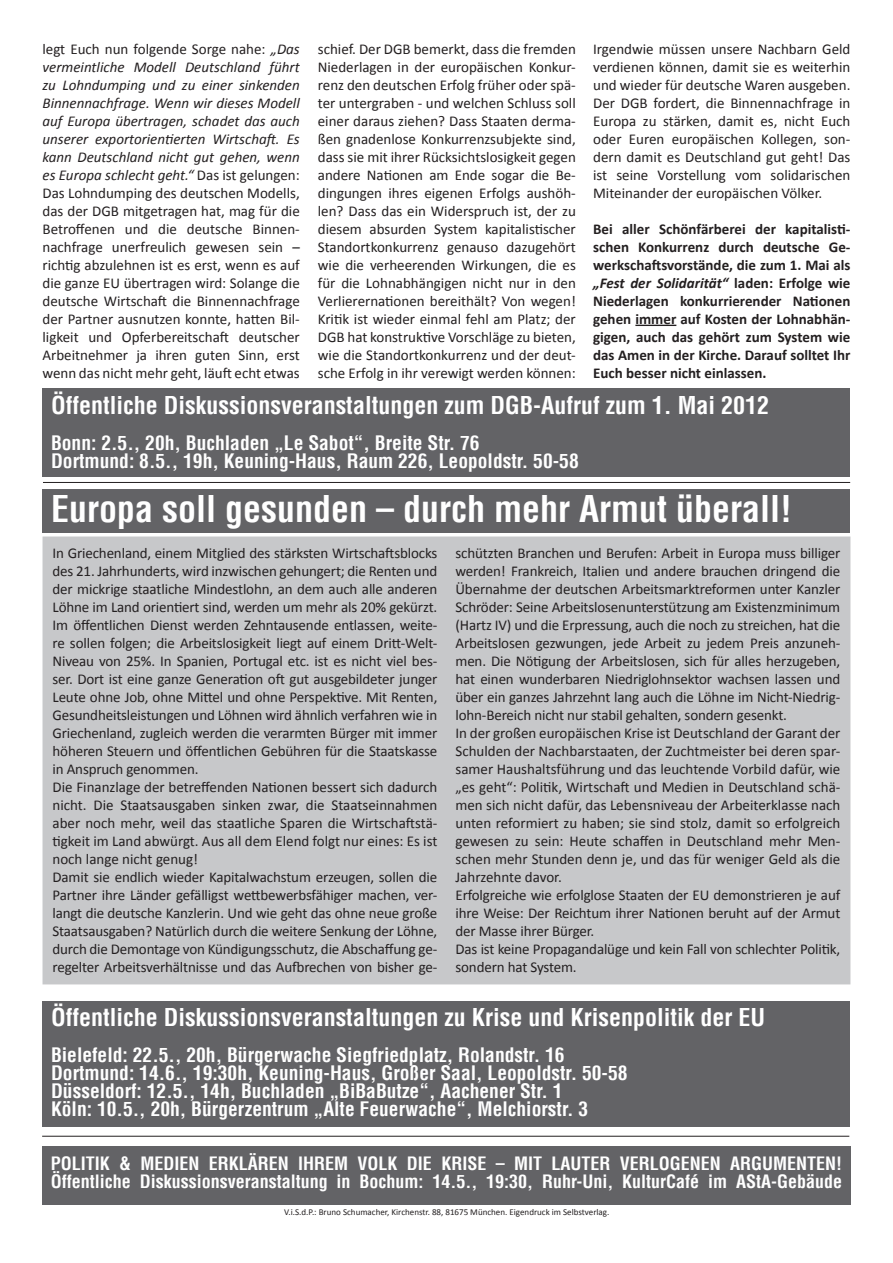
<style>
.page{position:relative;width:893px;height:1263px;background:#fff}
.page>*{position:absolute;margin:0;border:0;box-sizing:border-box;transform-origin:0 0}
.t1{font:700 condensed 36px "Helvetica LT";color:#fff}
.t2{font:700 condensed 24px "Helvetica LT";color:#fff}
.t3{font:700 condensed 19.5px "Helvetica LT";color:#fff}
.t4{font:700 condensed 18px "Helvetica LT";color:#fff}
.t5{font:15px/18px "Calibri";letter-spacing:-.01em;color:#231f20;text-align:justify}
.t6{font:700 15px/18px "Calibri";color:#231f20;text-align:justify}
.t7{font:9px "Calibri";color:#231f20}
.s1{font-style:italic}
</style>
<div class="page">
<div style="left:43px;top:537px;width:807px;height:447px;background:#c7c8ca"></div>
<div style="left:43px;top:536px;width:807px;height:448px;border:2px solid #c7c8ca"></div>
<hr style="left:635px;top:325px;width:41px;height:1px;background:#231f20">
<div style="left:43px;top:1001px;width:807px;height:125px;background:#636366"></div>
<div style="left:43px;top:489px;width:807px;height:43px;background:#636366"></div>
<div style="left:43px;top:388px;width:807px;height:88px;background:#636366"></div>
<div style="left:42px;top:1146px;width:809px;height:58px;background:#636366"></div>
<hr style="left:43px;top:482px;width:807px;height:1px;background:#231f20">
<hr style="left:42px;top:1136px;width:807px;height:1px;background:#231f20">
<p class="t5" style="left:43px;top:40px;width:259px">legt Euch nun folgende Sorge nahe: <span class="s1">„Das vermeintliche Modell Deutschland führt zu Lohndumping und zu einer sinkenden Binnennachfrage. Wenn wir dieses Modell auf Europa übertragen, schadet das auch unserer exportorientierten Wirtschaft. Es kann Deutschland nicht gut gehen, wenn es Europa schlecht geht.“</span> Das ist gelungen:<br>Das Lohndumping des deutschen Modells, das der DGB mitgetragen hat, mag für die Betroffenen und die deutsche Binnen&shy;nachfrage unerfreulich gewesen sein – richtig abzulehnen ist es erst, wenn es auf die ganze EU übertragen wird: Solange die deutsche Wirtschaft die Binnennachfrage der Partner ausnutzen konnte, hatten Bil&shy;ligkeit und Opferbereitschaft deutscher Arbeitnehmer ja ihren guten Sinn, erst wenn das nicht mehr geht, läuft echt etwas</p>
<p class="t5" style="left:318px;top:40px;width:260px">schief. Der DGB bemerkt, dass die fremden Niederlagen in der europäischen Konkur&shy;renz den deutschen Erfolg früher oder spä&shy;ter untergraben - und welchen Schluss soll einer daraus ziehen? Dass Staaten derma&shy;ßen gnadenlose Konkurrenzsubjekte sind, dass sie mit ihrer Rücksichtslosigkeit gegen andere Nationen am Ende sogar die Be&shy;dingungen ihres eigenen Erfolgs aushöh&shy;len? Dass das ein Widerspruch ist, der zu diesem absurden System kapitalistischer Standortkonkurrenz genauso dazugehört wie die verheerenden Wirkungen, die es für die Lohnabhängigen nicht nur in den Verlierernationen bereithält? Von wegen!<br>Kritik ist wieder einmal fehl am Platz; der DGB hat konstruktive Vorschläge zu bieten, wie die Standortkonkurrenz und der deut&shy;sche Erfolg in ihr verewigt werden können:</p>
<p class="t5" style="left:593px;top:40px;width:259px">Irgendwie müssen unsere Nachbarn Geld verdienen können, damit sie es weiterhin und wieder für deutsche Waren ausgeben.<br>Der DGB fordert, die Binnennachfrage in Europa zu stärken, damit es, nicht Euch oder Euren europäischen Kollegen, son&shy;dern damit es Deutschland gut geht! Das ist seine Vorstellung vom solidarischen Miteinander der europäischen Völker.</p>
<p class="t6" style="left:593px;top:220px;width:259px">Bei aller Schönfärberei der kapitalisti&shy;schen Konkurrenz durch deutsche Ge&shy;werkschaftsvorstände, die zum 1. Mai als <span class="s1">„Fest der Solidarität“</span> laden: Erfolge wie Niederlagen konkurrierender Nationen gehen immer auf Kosten der Lohnabhän&shy;gigen, auch das gehört zum System wie das Amen in der Kirche. Darauf solltet Ihr Euch besser nicht einlassen.</p>
<p class="t2" style="left:51px;top:390px;width:719px">Öffentliche Diskussionsveranstaltungen zum DGB-Aufruf zum 1. Mai 2012</p>
<p class="t3" style="left:51px;top:431px;width:430px">Bonn: 2.5., 20h, Buchladen „Le Sabot“, Breite Str. 76</p>
<p class="t3" style="left:51px;top:449px;width:529px">Dortmund: 8.5., 19h, Keuning-Haus, Raum 226, Leopoldstr. 50-58</p>
<p class="t1" style="left:51px;top:486px;width:742px">Europa soll gesunden – durch mehr Armut überall!</p>
<p class="t5" style="left:53px;top:544px;width:386px">In Griechenland, einem Mitglied des stärksten Wirtschaftsblocks des 21. Jahrhunderts, wird inzwischen gehungert; die Renten und der mickrige staatliche Mindestlohn, an dem auch alle anderen Löhne im Land orientiert sind, werden um mehr als 20% gekürzt.<br>Im öffentlichen Dienst werden Zehntausende entlassen, weite&shy;re sollen folgen; die Arbeitslosigkeit liegt auf einem Dritt-Welt-Niveau von 25%. In Spanien, Portugal etc. ist es nicht viel bes&shy;ser. Dort ist eine ganze Generation oft gut ausgebildeter junger Leute ohne Job, ohne Mittel und ohne Perspektive. Mit Renten, Gesundheitsleistungen und Löhnen wird ähnlich verfahren wie in Griechenland, zugleich werden die verarmten Bürger mit immer höheren Steuern und öffentlichen Gebühren für die Staatskasse in Anspruch genommen.</p>
<p class="t5" style="left:53px;top:778px;width:386px">Die Finanzlage der betreffenden Nationen bessert sich dadurch nicht. Die Staatsausgaben sinken zwar, die Staatseinnahmen aber noch mehr, weil das staatliche Sparen die Wirtschaftstä&shy;tigkeit im Land abwürgt. Aus all dem Elend folgt nur eines: Es ist noch lange nicht genug!</p>
<p class="t5" style="left:53px;top:868px;width:386px">Damit sie endlich wieder Kapitalwachstum erzeugen, sollen die Partner ihre Länder gefälligst wettbewerbsfähiger machen, ver&shy;langt die deutsche Kanzlerin. Und wie geht das ohne neue große Staatsausgaben? Natürlich durch die weitere Senkung der Löhne, durch die Demontage von Kündigungsschutz, die Abschaffung ge&shy;regelter Arbeitsverhältnisse und das Aufbrechen von bisher ge-</p>
<p class="t5" style="left:455px;top:544px;width:386px">schützten Branchen und Berufen: Arbeit in Europa muss billiger werden! Frankreich, Italien und andere brauchen dringend die Übernahme der deutschen Arbeitsmarktreformen unter Kanzler Schröder: Seine Arbeitslosenunterstützung am Existenzminimum (Hartz IV) und die Erpressung, auch die noch zu streichen, hat die Arbeitslosen gezwungen, jede Arbeit zu jedem Preis anzuneh&shy;men. Die Nötigung der Arbeitslosen, sich für alles herzugeben, hat einen wunderbaren Niedriglohnsektor wachsen lassen und über ein ganzes Jahrzehnt lang auch die Löhne im Nicht-Niedrig&shy;lohn-Bereich nicht nur stabil gehalten, sondern gesenkt.</p>
<p class="t5" style="left:455px;top:724px;width:386px">In der großen europäischen Krise ist Deutschland der Garant der Schulden der Nachbarstaaten, der Zuchtmeister bei deren spar&shy;samer Haushaltsführung und das leuchtende Vorbild dafür, wie „es geht“: Politik, Wirtschaft und Medien in Deutschland schä&shy;men sich nicht dafür, das Lebensniveau der Arbeiterklasse nach unten reformiert zu haben; sie sind stolz, damit so erfolgreich gewesen zu sein: Heute schaffen in Deutschland mehr Men&shy;schen mehr Stunden denn je, und das für weniger Geld als die Jahrzehnte davor.</p>
<p class="t5" style="left:455px;top:886px;width:386px">Erfolgreiche wie erfolglose Staaten der EU demonstrieren je auf ihre Weise: Der Reichtum ihrer Nationen beruht auf der Armut der Masse ihrer Bürger.</p>
<p class="t5" style="left:455px;top:940px;width:386px">Das ist keine Propagandalüge und kein Fall von schlechter Politik, sondern hat System.</p>
<p class="t2" style="left:51px;top:1002px;width:715px">Öffentliche Diskussionsveranstaltungen zu Krise und Krisenpolitik der EU</p>
<p class="t3" style="left:51px;top:1043px;width:515px">Bielefeld: 22.5., 20h, Bürgerwache Siegfriedplatz, Rolandstr. 16</p>
<p class="t3" style="left:51px;top:1061px;width:578px">Dortmund: 14.6., 19:30h, Keuning-Haus, Großer Saal, Leopoldstr. 50-58</p>
<p class="t3" style="left:51px;top:1079px;width:513px">Düsseldorf: 12.5., 14h, Buchladen „BiBaButze“, Aachener Str. 1</p>
<p class="t3" style="left:51px;top:1097px;width:539px">Köln: 10.5., 20h, Bürgerzentrum „Alte Feuerwache“, Melchiorstr. 3</p>
<p class="t4" style="left:51px;top:1152px;width:793px">POLITIK &amp; MEDIEN ERKLÄREN IHREM VOLK DIE KRISE – MIT LAUTER VERLOGENEN ARGUMENTEN!</p>
<p class="t4" style="left:51px;top:1170px;width:793px">Öffentliche Diskussionsveranstaltung in Bochum: 14.5., 19:30, Ruhr-Uni, KulturCafé im AStA-Gebäude</p>
<p class="t7" style="left:284px;top:1206px;width:327px">V.i.S.d.P.: Bruno Schumacher, Kirchenstr. 88, 81675 München. Eigendruck im Selbstverlag.</p>
</div>
